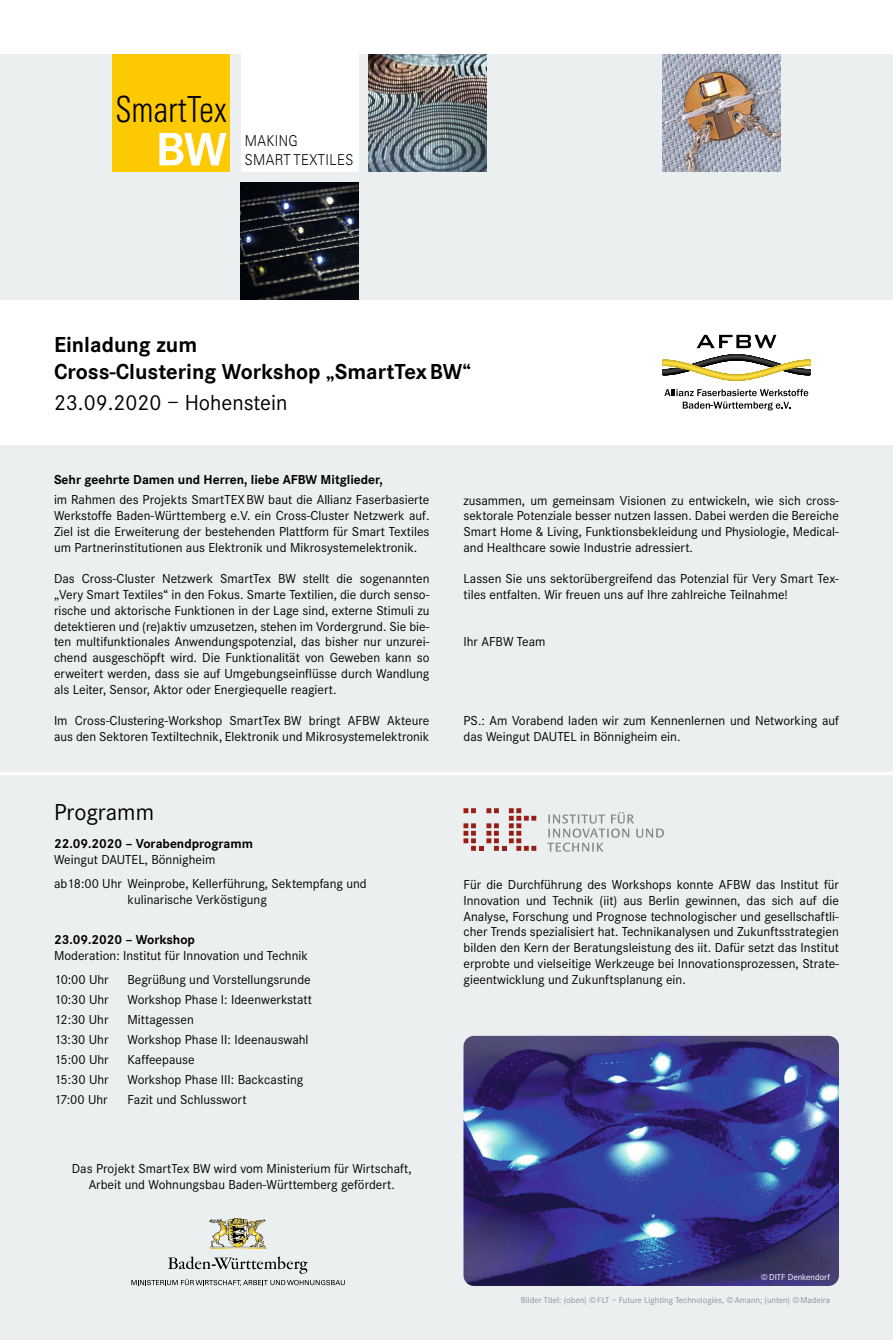
<style>
.page{position:relative;width:893px;height:1340px;background:#fff}
.page>*{position:absolute;margin:0;border:0;box-sizing:border-box;transform-origin:0 0}
.t1{font:300 condensed 36px "Univers LT Std";letter-spacing:.01em;color:#000;scale:.9 1}
.t2{font:24px "Corporate S";color:#000}
.t3{font:700 22.5px/27px "Corporate S";color:#000}
.t4{font:22.5px "Corporate S";color:#000}
.t5{font:300 15px/19.2px "Univers LT Std";letter-spacing:.035em;color:#000;scale:.86 1}
.t6{font:13.5px/15.8px "Corporate S";color:#000}
.t7{font:700 13.5px "Corporate S";color:#000}
.t8{font:9px "Corporate S";color:#899297}
.t9{font:9px "Corporate S";color:#fff}
</style>
<div class="page">
<div style="left:0;top:445px;width:893px;height:894px;background:#eceff0"></div>
<hr style="left:0;top:772px;width:893px;height:3px;background:#fff">
<div style="left:0;top:54px;width:893px;height:246px;background:#eceff0"></div>
<div style="left:113px;top:54px;width:117px;height:118px;background:#fdc900"></div>
<svg style="left:159px;top:133px;width:68px;height:32px"></svg>
<div style="left:241px;top:54px;width:117px;height:118px;background:#fff"></div>
<img style="left:369px;top:54px;width:117px;height:118px">
<img style="left:241px;top:182px;width:117px;height:118px">
<img style="left:663px;top:54px;width:117px;height:118px">
<img style="left:463px;top:1035px;width:376px;height:250px">
<svg style="left:697px;top:335px;width:79px;height:13px"></svg>
<svg style="left:663px;top:354px;width:147px;height:27px"></svg>
<svg style="left:664px;top:389px;width:144px;height:21px"></svg>
<img style="left:210px;top:1218px;width:57px;height:30px">
<svg style="left:131px;top:1256px;width:214px;height:29px"></svg>
<svg style="left:547px;top:812px;width:117px;height:39px"></svg>
<svg style="left:463px;top:808px;width:73px;height:43px"></svg>
<h1 class="t1" style="left:115px;top:88px;width:125px">SmartTex</h1>
<p class="t5" style="left:245px;top:131px;width:128px">MAKING<br>SMART TEXTILES</p>
<h3 class="t3" style="left:54px;top:331px;width:418px">Einladung zum<br>Cross-Clustering Workshop „SmartTexBW“</h3>
<h3 class="t4" style="left:54px;top:390px;width:235px">23.09.2020 – Hohenstein</h3>
<p class="t7" style="left:54px;top:472px;width:331px">Sehr geehrte Damen und Herren, liebe AFBW Mitglieder,</p>
<p class="t6" style="left:54px;top:492px;width:377px;text-align:justify">im Rahmen des Projekts SmartTEXBW baut die Allianz Faserbasierte Werkstoffe Baden-Württemberg e.V. ein Cross-Cluster Netzwerk auf.<br>Ziel ist die Erweiterung der bestehenden Plattform für Smart Textiles um Partnerinstitutionen aus Elektronik und Mikrosystemelektronik.</p>
<p class="t6" style="left:54px;top:571px;width:377px;text-align:justify">Das Cross-Cluster Netzwerk SmartTex BW stellt die sogenannten „Very Smart Textiles“ in den Fokus. Smarte Textilien, die durch senso&shy;rische und aktorische Funktionen in der Lage sind, externe Stimuli zu detektieren und (re)aktiv umzusetzen, stehen im Vordergrund. Sie bie&shy;ten multifunktionales Anwendungspotenzial, das bisher nur unzurei&shy;chend ausgeschöpft wird. Die Funktionalität von Geweben kann so erweitert werden, dass sie auf Umgebungseinflüsse durch Wandlung als Leiter, Sensor, Aktor oder Energiequelle reagiert.</p>
<p class="t6" style="left:54px;top:713px;width:377px">Im Cross-Clustering-Workshop SmartTex BW bringt AFBW Akteure aus den Sektoren Textiltechnik, Elektronik und Mikrosystemelektronik</p>
<h2 class="t2" style="left:54px;top:798px;width:102px">Programm</h2>
<p class="t7" style="left:54px;top:836px;width:201px">22.09.2020 – Vorabendprogramm</p>
<p class="t6" style="left:54px;top:847px;width:314px;line-height:24.3px">Weingut DAUTEL, Bönnigheim<br>ab18:00 Uhr Weinprobe, Kellerführung, Sektempfang und</p>
<p class="t6" style="left:127px;top:892px;width:141px">kulinarische Verköstigung</p>
<p class="t7" style="left:54px;top:932px;width:143px">23.09.2020 – Workshop</p>
<p class="t6" style="left:54px;top:943px;width:256px;line-height:24.3px">Moderation: Institut für Innovation und Technik<br>10:00 Uhr</p>
<p class="t6" style="left:128px;top:972px;width:185px">Begrüßung und Vorstellungsrunde</p>
<p class="t6" style="left:54px;top:992px;width:56px">10:30 Uhr</p>
<p class="t6" style="left:128px;top:992px;width:186px">Workshop Phase I: Ideenwerkstatt</p>
<p class="t6" style="left:54px;top:1012px;width:56px">12:30 Uhr</p>
<p class="t6" style="left:128px;top:1012px;width:68px">Mittagessen</p>
<p class="t6" style="left:54px;top:1032px;width:56px">13:30 Uhr</p>
<p class="t6" style="left:128px;top:1032px;width:183px">Workshop Phase II: Ideenauswahl</p>
<p class="t6" style="left:54px;top:1052px;width:56px">15:00 Uhr</p>
<p class="t6" style="left:128px;top:1052px;width:69px">Kaffeepause</p>
<p class="t6" style="left:54px;top:1072px;width:56px">15:30 Uhr</p>
<p class="t6" style="left:128px;top:1072px;width:177px">Workshop Phase III: Backcasting</p>
<p class="t6" style="left:54px;top:1092px;width:55px">17:00 Uhr</p>
<p class="t6" style="left:128px;top:1092px;width:121px">Fazit und Schlusswort</p>
<p class="t6" style="left:72px;top:1161px;width:341px;text-align:center">Das Projekt SmartTex BW wird vom Ministerium für Wirtschaft,<br>Arbeit und Wohnungsbau Baden-Württemberg gefördert.</p>
<p class="t6" style="left:463px;top:492px;width:377px;text-align:justify">zusammen, um gemeinsam Visionen zu entwickeln, wie sich cross&shy;sektorale Potenziale besser nutzen lassen. Dabei werden die Bereiche Smart Home &amp; Living, Funktionsbekleidung und Physiologie, Medical&shy;and Healthcare sowie Industrie adressiert.</p>
<p class="t6" style="left:463px;top:571px;width:377px">Lassen Sie uns sektorübergreifend das Potenzial für Very Smart Tex&shy;tiles entfalten. Wir freuen uns auf Ihre zahlreiche Teilnahme!</p>
<p class="t6" style="left:463px;top:634px;width:84px">Ihr AFBW Team</p>
<p class="t6" style="left:463px;top:713px;width:377px">PS.: Am Vorabend laden wir zum Kennenlernen und Networking auf das Weingut DAUTEL in Bönnigheim ein.</p>
<p class="t6" style="left:463px;top:877px;width:377px;text-align:justify">Für die Durchführung des Workshops konnte AFBW das Institut für Innovation und Technik (iit) aus Berlin gewinnen, das sich auf die Analyse, Forschung und Prognose technologischer und gesellschaftli&shy;cher Trends spezialisiert hat. Technikanalysen und Zukunftsstrategien bilden den Kern der Beratungsleistung des iit. Dafür setzt das Institut erprobte und vielseitige Werkzeuge bei Innovationsprozessen, Strate&shy;gieentwicklung und Zukunftsplanung ein.</p>
<p class="t9" style="left:761px;top:1272px;width:71px">©DITF Denkendorf</p>
<p class="t8" style="left:521px;top:1294px;width:311px">Bilder Titel: (oben) ©FLT – Future Lighting Technologies, ©Amann; (unten) ©Madeira</p>
</div>
